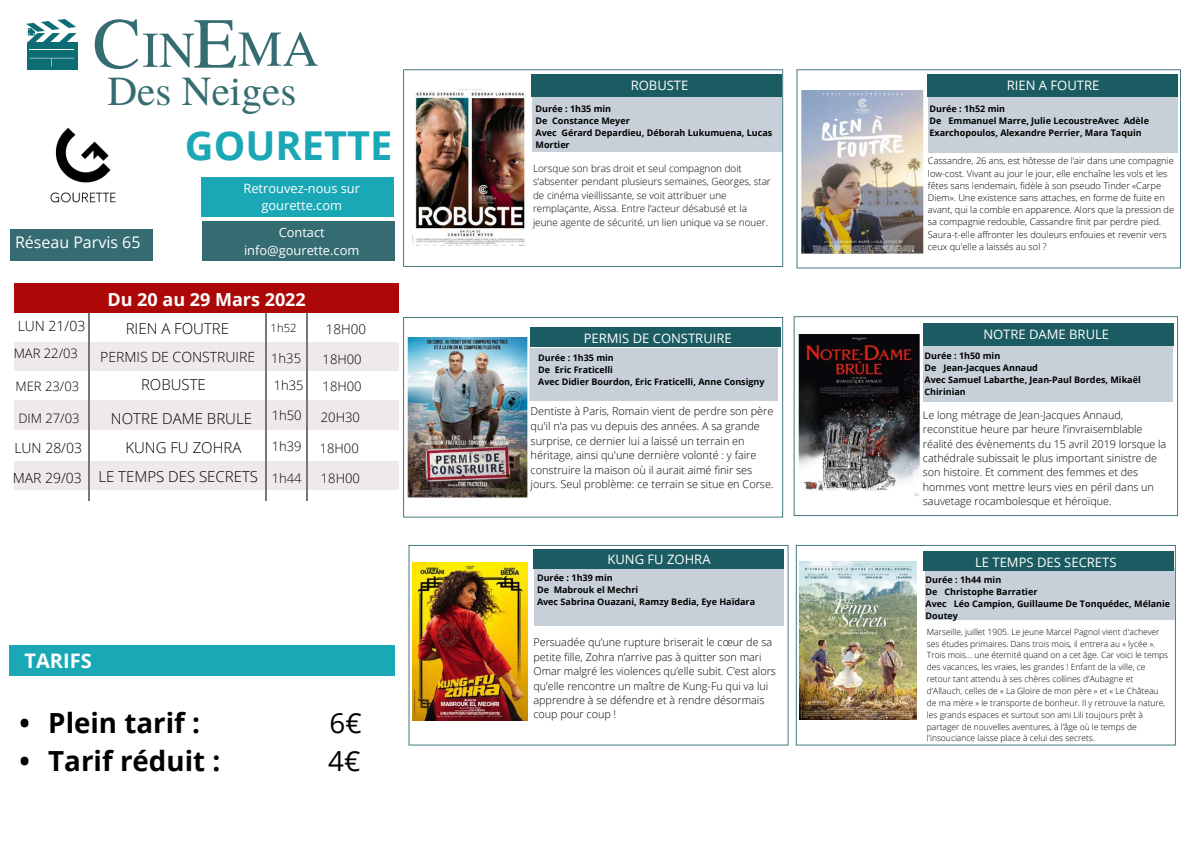
<style>
.page{position:relative;width:1191px;height:843px;background:#fff}
.page>*{position:absolute;margin:0;border:0;box-sizing:border-box;transform-origin:0 0}
.t1{font:50.1px "Te X Gyre Termes";color:#356c72}
.t2{font:41.2px "Te X Gyre Termes";color:#356c72}
.t3{font:700 39.8px "Open Sans";color:#1aa7b6}
.t4{font:700 27.7px "Open Sans";color:#000}
.t5{font:27.7px "Open Sans";color:#000}
.t6{font:700 20px "Open Sans";color:#fff}
.t7{font:700 18px "Open Sans";color:#fff}
.t8{font:16px "Open Sans";color:#fff}
.t9{font:300 15px/29.8px "Open Sans";color:#000;text-align:center}
.t10{font:300 14px "Open Sans";color:#000}
.t11{font:300 13.4px "Open Sans";color:#000}
.t12{font:13px "Open Sans";color:#fff}
.t13{font:300 13px "Open Sans";color:#000}
.t14{font:12.8px/18px "Open Sans";color:#fff;text-align:center}
.t15{font:300 11.3px "Open Sans";color:#000}
.t16{font:300 10.9px/14.5px "Open Sans";color:#000}
.t17{font:300 10.8px/14.4px "Open Sans";color:#000}
.t18{font:300 9.9px/13.5px "Open Sans";color:#000}
.t19{font:300 9.2px/12.2px "Open Sans";color:#000}
.t20{font:700 9px/12px "Open Sans";color:#000}
.t21{font:300 8.5px/11.8px "Open Sans";color:#000}
.s1{font-size:72px}
.s2{font-size:71.6px}
</style>
<div class="page">
<svg style="left:796px;top:69px;width:384px;height:199px"></svg>
<div style="left:927px;top:97px;width:250px;height:56px;background:#c7d0d8"></div>
<div style="left:927px;top:74px;width:250px;height:23px;background:#1b5c62"></div>
<svg style="left:793px;top:316px;width:384px;height:200px"></svg>
<div style="left:15px;top:284px;width:384px;height:29px;background:#ad0808"></div>
<div style="left:15px;top:342px;width:384px;height:29px;background:#efeaea"></div>
<div style="left:15px;top:400px;width:384px;height:30px;background:#efeaea"></div>
<div style="left:15px;top:461px;width:384px;height:29px;background:#efeaea"></div>
<hr style="left:88px;top:313px;width:2px;height:293px;background:#777">
<hr style="left:264px;top:313px;width:2px;height:294px;background:#777">
<hr style="left:306px;top:313px;width:1px;height:294px;background:#777">
<div style="left:202px;top:177px;width:192px;height:40px;background:#1aa7b6"></div>
<div style="left:10px;top:229px;width:142px;height:31px;background:#356c72"></div>
<div style="left:202px;top:221px;width:192px;height:40px;background:#356c72"></div>
<div style="left:27px;top:42px;width:50px;height:28px;background:#0c6e74"></div>
<hr style="left:29px;top:49px;width:45px;height:1px;background:#fff">
<svg style="left:29px;top:58px;width:45px;height:9px"></svg>
<svg style="left:26px;top:19px;width:51px;height:23px"></svg>
<img style="left:799px;top:88px;width:126px;height:168px">
<img style="left:796px;top:332px;width:125px;height:166px">
<div style="left:10px;top:645px;width:385px;height:30px;background:#1aa7b6"></div>
<img style="left:50px;top:127px;width:66px;height:76px">
<div style="left:5px;top:501px;width:394px;height:129px;background:#fff"></div>
<svg style="left:408px;top:544px;width:380px;height:201px"></svg>
<div style="left:534px;top:568px;width:250px;height:57px;background:#c7d0d8"></div>
<div style="left:534px;top:549px;width:249px;height:19px;background:#1b5c62"></div>
<svg style="left:403px;top:69px;width:380px;height:198px"></svg>
<div style="left:531px;top:74px;width:250px;height:22px;background:#1b5c62"></div>
<img style="left:409px;top:87px;width:121px;height:161px">
<svg style="left:403px;top:317px;width:380px;height:200px"></svg>
<div style="left:528px;top:348px;width:250px;height:53px;background:#c7d0d8"></div>
<div style="left:530px;top:326px;width:250px;height:20px;background:#1b5c62"></div>
<img style="left:405px;top:335px;width:124px;height:164px">
<svg style="left:795px;top:544px;width:380px;height:201px"></svg>
<div style="left:924px;top:568px;width:250px;height:51px;background:#c7d0d8"></div>
<div style="left:923px;top:551px;width:250px;height:20px;background:#1b5c62"></div>
<img style="left:412px;top:562px;width:115px;height:158px">
<img style="left:799px;top:561px;width:117px;height:157px">
<h1 class="t1" style="left:93px;top:13px;width:227px"><span class="s1">C</span>IN<span class="s2">E</span>MA</h1>
<h2 class="t2" style="left:107px;top:62px;width:190px">Des Neiges</h2>
<h3 class="t8" style="left:15px;top:231px;width:127px">Réseau Parvis 65</h3>
<h3 class="t3" style="left:185px;top:117px;width:209px">GOURETTE</h3>
<h3 class="t14" style="left:243px;top:178px;width:118px">Retrouvez-nous sur gourette.com</h3>
<h3 class="t14" style="left:244px;top:223px;width:117px">Contact info@gourette.com</h3>
<h3 class="t7" style="left:107px;top:286px;width:200px">Du 20 au 29 Mars 2022</h3>
<h3 class="t10" style="left:18px;top:316px;width:69px">LUN 21/03</h3>
<h3 class="t11" style="left:326px;top:320px;width:42px">18H00</h3>
<h3 class="t9" style="left:126px;top:313px;width:105px">RIEN A FOUTRE</h3>
<h3 class="t15" style="left:270px;top:320px;width:27px">1h52</h3>
<h3 class="t13" style="left:14px;top:344px;width:66px">MAR 22/03</h3>
<h3 class="t13" style="left:271px;top:348px;width:31px">1h35</h3>
<h3 class="t13" style="left:322px;top:350px;width:41px">18H00</h3>
<h3 class="t10" style="left:100px;top:347px;width:156px">PERMIS DE CONSTRUIRE</h3>
<h3 class="t13" style="left:16px;top:377px;width:65px">MER 23/03</h3>
<h3 class="t9" style="left:141px;top:369px;width:66px">ROBUSTE</h3>
<h3 class="t13" style="left:274px;top:376px;width:31px">1h35</h3>
<h3 class="t13" style="left:322px;top:377px;width:41px">18H00</h3>
<h3 class="t13" style="left:272px;top:406px;width:31px">1h50</h3>
<h3 class="t13" style="left:272px;top:437px;width:31px">1h39</h3>
<h3 class="t13" style="left:272px;top:469px;width:31px">1h44</h3>
<h3 class="t13" style="left:321px;top:407px;width:41px">20H30</h3>
<h3 class="t9" style="left:111px;top:402px;width:142px">NOTRE DAME BRULE<br>KUNG FU ZOHRA</h3>
<h3 class="t9" style="left:98px;top:460px;width:161px">LE TEMPS DES SECRETS</h3>
<h3 class="t13" style="left:18px;top:408px;width:63px">DIM 27/03</h3>
<h3 class="t10" style="left:14px;top:438px;width:69px">LUN 28/03</h3>
<h3 class="t13" style="left:320px;top:439px;width:41px">18H00</h3>
<h3 class="t10" style="left:13px;top:467px;width:70px">MAR 29/03</h3>
<h3 class="t13" style="left:321px;top:469px;width:41px">18H00</h3>
<h3 class="t6" style="left:24px;top:646px;width:69px">TARIFS</h3>
<h3 class="t4" style="left:19px;top:702px;width:182px">• Plein tarif :</h3>
<h3 class="t5" style="left:329px;top:702px;width:34px">6€</h3>
<h3 class="t4" style="left:19px;top:741px;width:202px">• Tarif réduit :</h3>
<h3 class="t5" style="left:328px;top:741px;width:34px">4€</h3>
<h3 class="t12" style="left:630px;top:76px;width:59px">ROBUSTE</h3>
<h3 class="t12" style="left:1006px;top:76px;width:94px">RIEN A FOUTRE</h3>
<p class="t20" style="left:535px;top:102px;width:238px">Durée : 1h35 min<br>De Constance Meyer<br>Avec Gérard Depardieu, Déborah Lukumuena, Lucas<br>Mortier</p>
<p class="t20" style="left:929px;top:102px;width:221px">Durée : 1h52 min<br>De Emmanuel Marre, Julie LecoustreAvec Adèle<br>Exarchopoulos, Alexandre Perrier, Mara Taquin</p>
<p class="t19" style="left:927px;top:155px;width:248px">Cassandre, 26 ans, est hôtesse de l’air dans une compagnie low-cost. Vivant au jour le jour, elle enchaîne les vols et les fêtes sans lendemain, fidèle à son pseudo Tinder «Carpe Diem». Une existence sans attaches, en forme de fuite en avant, qui la comble en apparence. Alors que la pression de sa compagnie redouble, Cassandre finit par perdre pied.<br>Saura-t-elle affronter les douleurs enfouies et revenir vers ceux qu'elle a laissés au sol ?</p>
<p class="t18" style="left:533px;top:161px;width:239px">Lorsque son bras droit et seul compagnon doit s’absenter pendant plusieurs semaines, Georges, star de cinéma vieillissante, se voit attribuer une remplaçante, Aïssa. Entre l’acteur désabusé et la jeune agente de sécurité, un lien unique va se nouer.</p>
<h3 class="t12" style="left:583px;top:329px;width:149px">PERMIS DE CONSTRUIRE</h3>
<p class="t20" style="left:538px;top:351px;width:228px">Durée : 1h35 min<br>De Eric Fraticelli<br>Avec Didier Bourdon, Eric Fraticelli, Anne Consigny</p>
<p class="t16" style="left:530px;top:404px;width:244px">Dentiste à Paris, Romain vient de perdre son père qu'il n'a pas vu depuis des années. A sa grande surprise, ce dernier lui a laissé un terrain en héritage, ainsi qu'une dernière volonté : y faire construire la maison où il aurait aimé finir ses jours. Seul problème: ce terrain se situe en Corse.</p>
<h3 class="t12" style="left:607px;top:549px;width:105px">KUNG FU ZOHRA</h3>
<p class="t20" style="left:537px;top:571px;width:219px">Durée : 1h39 min<br>De Mabrouk el Mechri<br>Avec Sabrina Ouazani, Ramzy Bedia, Eye Haïdara</p>
<p class="t17" style="left:533px;top:634px;width:244px">Persuadée qu’une rupture briserait le cœur de sa petite fille, Zohra n’arrive pas à quitter son mari Omar malgré les violences qu’elle subit. C’est alors qu’elle rencontre un maître de Kung-Fu qui va lui apprendre à se défendre et à rendre désormais coup pour coup !</p>
<h3 class="t12" style="left:983px;top:325px;width:127px">NOTRE DAME BRULE</h3>
<p class="t20" style="left:924px;top:350px;width:218px">Durée : 1h50 min<br>De Jean-Jacques Annaud<br>Avec Samuel Labarthe, Jean-Paul Bordes, Mikaël<br>Chirinian</p>
<p class="t17" style="left:922px;top:407px;width:245px">Le long métrage de Jean-Jacques Annaud, reconstitue heure par heure l’invraisemblable réalité des évènements du 15 avril 2019 lorsque la cathédrale subissait le plus important sinistre de son histoire. Et comment des femmes et des hommes vont mettre leurs vies en péril dans un sauvetage rocambolesque et héroïque.</p>
<h3 class="t12" style="left:975px;top:552px;width:143px">LE TEMPS DES SECRETS</h3>
<p class="t20" style="left:925px;top:573px;width:246px">Durée : 1h44 min<br>De Christophe Barratier<br>Avec Léo Campion, Guillaume De Tonquédec, Mélanie<br>Doutey</p>
<p class="t21" style="left:926px;top:625px;width:243px">Marseille, juillet 1905. Le jeune Marcel Pagnol vient d'achever ses études primaires. Dans trois mois, il entrera au « lycée ».<br>Trois mois... une éternité quand on a cet âge. Car voici le temps des vacances, les vraies, les grandes ! Enfant de la ville, ce retour tant attendu à ses chères collines d'Aubagne et d’Allauch, celles de « La Gloire de mon père » et « Le Château de ma mère » le transporte de bonheur. Il y retrouve la nature, les grands espaces et surtout son ami Lili toujours prêt à partager de nouvelles aventures, à l’âge où le temps de l’insouciance laisse place à celui des secrets.</p>
</div>
